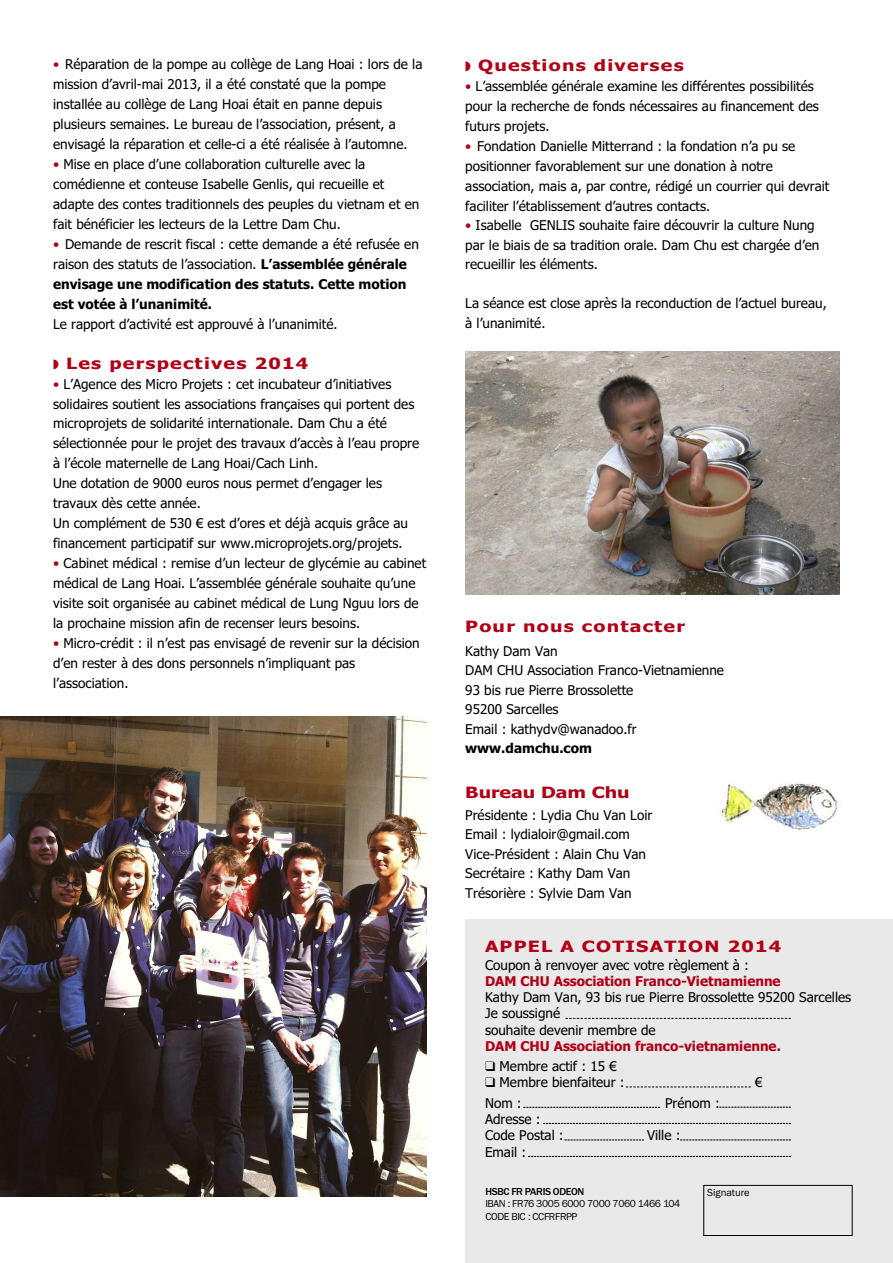
<style>
.page{position:relative;width:893px;height:1263px;background:#fff}
.page>*{position:absolute;margin:0;border:0;box-sizing:border-box;transform-origin:0 0}
.t1{font:700 15.6px "Tahoma";letter-spacing:.065em;color:#b10016;scale:1.25 1}
.t2{font:700 15.6px "Tahoma";color:#b10016;scale:1.25 1}
.t3{font:13.5px/20px "Tahoma";color:#000}
.t4{font:700 13.5px/20px "Tahoma";color:#000}
.t5{font:700 13.5px "Tahoma";color:#b10016}
.t6{font:10.5px/12.6px "Franklin Gothic";letter-spacing:-.035em;color:#000}
.t7{font:500 10.5px "Franklin Gothic";letter-spacing:-.035em;color:#000}
.t8{font:10.5px "Franklin Gothic";color:#000}
.s1{color:#b10016}
.s2{font-weight:400;color:#b10016}
.s3{font-weight:400}
</style>
<div class="page">
<div style="left:465px;top:919px;width:428px;height:344px;background:#e9e9e9"></div>
<svg style="left:523px;top:1107px;width:137px;height:1px"></svg>
<svg style="left:719px;top:1107px;width:72px;height:1px"></svg>
<svg style="left:543px;top:1123px;width:248px;height:1px"></svg>
<svg style="left:528px;top:1156px;width:263px;height:1px"></svg>
<svg style="left:680px;top:1139px;width:111px;height:1px"></svg>
<svg style="left:564px;top:1139px;width:80px;height:1px"></svg>
<svg style="left:566px;top:1018px;width:225px;height:1px"></svg>
<svg style="left:626px;top:1086px;width:125px;height:1px"></svg>
<div style="left:703px;top:1185px;width:149px;height:51px;border:1px solid #000"></div>
<img style="left:465px;top:351px;width:374px;height:243px">
<img style="left:0;top:717px;width:426px;height:479px">
<img style="left:721px;top:782px;width:117px;height:49px">
<p class="t3" style="left:53px;top:55px;width:371px"><span class="s1">•</span> Réparation de la pompe au collège de Lang Hoai : lors de la mission d’avril-mai 2013, il a été constaté que la pompe installée au collège de Lang Hoai était en panne depuis plusieurs semaines. Le bureau de l’association, présent, a envisagé la réparation et celle-ci a été réalisée à l’automne.</p>
<p class="t3" style="left:53px;top:154px;width:368px"><span class="s1">•</span> Mise en place d’une collaboration culturelle avec la comédienne et conteuse Isabelle Genlis, qui recueille et adapte des contes traditionnels des peuples du vietnam et en fait bénéficier les lecteurs de la Lettre Dam Chu.</p>
<p class="t4" style="left:53px;top:234px;width:367px"><span class="s2">•</span> <span class="s3">Demande de rescrit fiscal : cette demande a été refusée en raison des statuts de l’association.</span> L’assemblée générale envisage une modification des statuts. Cette motion est votée à l’unanimité.</p>
<p class="t3" style="left:53px;top:314px;width:286px">Le rapport d’activité est approuvé à l’unanimité.</p>
<p class="t1" style="left:66px;top:354px;width:195px">Les perspectives 2014</p>
<p class="t3" style="left:53px;top:374px;width:368px"><span class="s1">•</span> L’Agence des Micro Projets : cet incubateur d’initiatives solidaires soutient les associations françaises qui portent des microprojets de solidarité internationale. Dam Chu a été sélectionnée pour le projet des travaux d’accès à l’eau propre à l’école maternelle de Lang Hoai/Cach Linh.<br>une dotation de 9000 euros nous permet d’engager les travaux dès cette année.<br>un complément de 530 € est d’ores et déjà acquis grâce au financement participatif sur www.microprojets.org/projets.</p>
<p class="t3" style="left:53px;top:553px;width:375px"><span class="s1">•</span> Cabinet médical : remise d’un lecteur de glycémie au cabinet médical de Lang Hoai. L’assemblée générale souhaite qu’une visite soit organisée au cabinet médical de Lung Nguu lors de la prochaine mission afin de recenser leurs besoins.</p>
<p class="t3" style="left:53px;top:633px;width:368px"><span class="s1">•</span> Micro-crédit : il n’est pas envisagé de revenir sur la décision d’en rester à des dons personnels n’impliquant pas l’association.</p>
<p class="t1" style="left:478px;top:56px;width:166px">Questions diverses</p>
<p class="t3" style="left:465px;top:76px;width:355px"><span class="s1">•</span> L’assemblée générale examine les différentes possibilités pour la recherche de fonds nécessaires au financement des futurs projets.</p>
<p class="t3" style="left:465px;top:136px;width:366px"><span class="s1">•</span> Fondation Danielle Mitterrand : la fondation n’a pu se positionner favorablement sur une donation à notre association, mais a, par contre, rédigé un courrier qui devrait faciliter l’établissement d’autres contacts.</p>
<p class="t3" style="left:465px;top:216px;width:356px;line-height:19.5px"><span class="s1">•</span> Isabelle GENLIS souhaite faire découvrir la culture Nung par le biais de sa tradition orale. Dam Chu est chargée d’en recueillir les éléments.</p>
<p class="t3" style="left:465px;top:294px;width:363px;line-height:19.5px">La séance est close après la reconduction de l’actuel bureau, à l’unanimité.</p>
<p class="t1" style="left:465px;top:617px;width:177px">Pour nous contacter</p>
<p class="t3" style="left:465px;top:641px;width:260px;line-height:19.5px">Kathy Dam Van<br>DAM CHu Association Franco-Vietnamienne<br>93 bis rue Pierre Brossolette<br>95200 Sarcelles<br>Email : kathydv@wanadoo.fr</p>
<p class="t4" style="left:465px;top:738px;width:128px">www.damchu.com</p>
<p class="t2" style="left:465px;top:784px;width:133px">Bureau Dam Chu</p>
<p class="t3" style="left:465px;top:805px;width:189px;line-height:19.5px">Présidente : Lydia Chu Van Loir<br>Email : lydialoir@gmail.com<br>Vice-Président : Alain Chu Van<br>Secrétaire : Kathy Dam Van<br>Trésorière : Sylvie Dam Van</p>
<p class="t1" style="left:485px;top:938px;width:238px">APPEL A COTISATION 2014</p>
<p class="t3" style="left:485px;top:955px;width:265px">Coupon à renvoyer avec votre règlement à :</p>
<p class="t5" style="left:485px;top:973px;width:297px">DAM CHU Association Franco-Vietnamienne</p>
<p class="t3" style="left:485px;top:989px;width:368px;line-height:16.2px">Kathy Dam Van, 93 bis rue Pierre Brossolette 95200 Sarcelles<br>Je soussigné<br>souhaite devenir membre de</p>
<p class="t5" style="left:485px;top:1038px;width:297px">DAM CHU Association franco-vietnamienne.</p>
<p class="t3" style="left:485px;top:1056px;width:133px">❑ Membre actif : 15 €</p>
<p class="t3" style="left:485px;top:1073px;width:141px">❑ Membre bienfaiteur :</p>
<p class="t3" style="left:755px;top:1073px;width:9px">€</p>
<p class="t3" style="left:485px;top:1093px;width:38px">Nom :</p>
<p class="t3" style="left:665px;top:1093px;width:56px">Prénom :</p>
<p class="t3" style="left:485px;top:1111px;width:80px;line-height:16.2px">Adresse :<br>Code Postal :</p>
<p class="t3" style="left:647px;top:1126px;width:35px">Ville :</p>
<p class="t3" style="left:485px;top:1142px;width:43px">Email :</p>
<p class="t7" style="left:485px;top:1185px;width:100px">HSBC FR PARIS ODEON</p>
<p class="t8" style="left:707px;top:1186px;width:44px">Signature</p>
<p class="t6" style="left:485px;top:1197px;width:197px">IBAN : FR76 3005 6000 7000 7060 1466 104<br>CODE BIC : CCFRFRPP</p>
</div>
